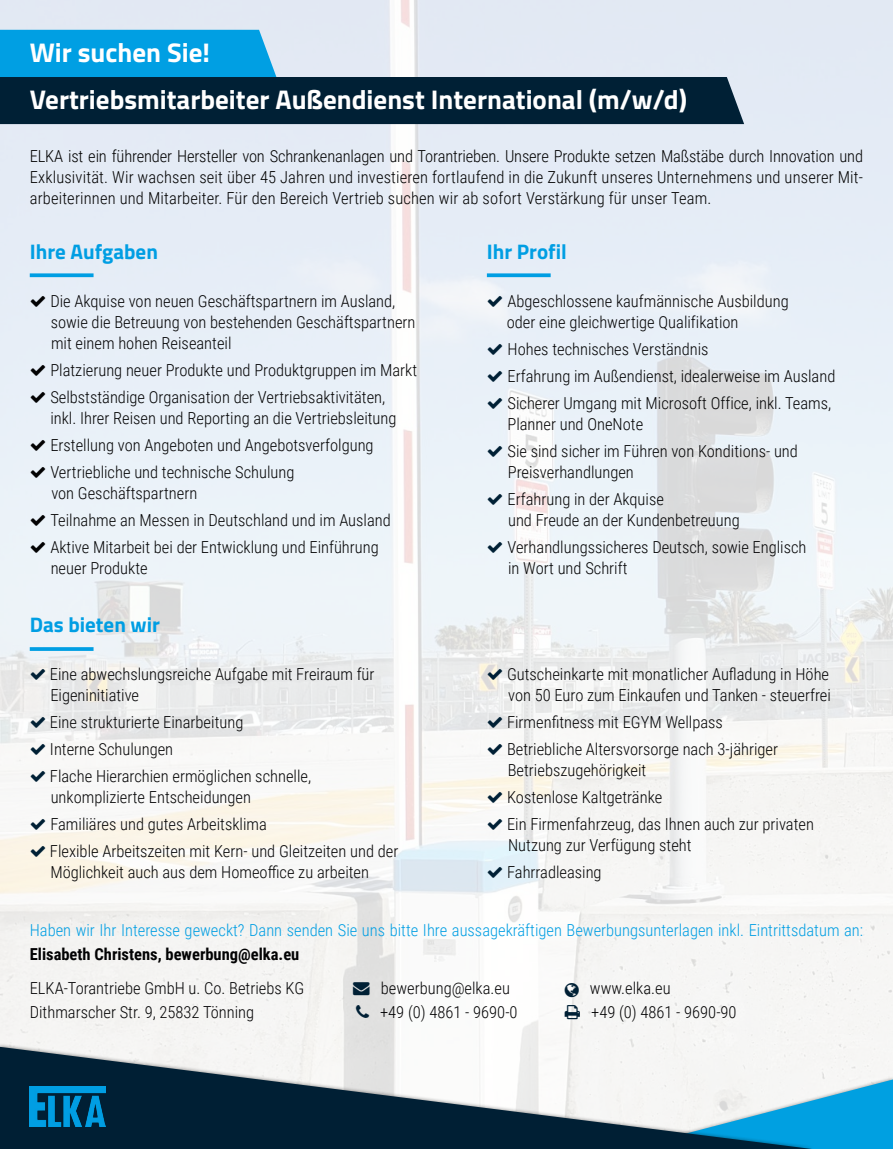
<style>
.page{position:relative;width:893px;height:1149px;background:#fff}
.page>*{position:absolute;margin:0;border:0;box-sizing:border-box;transform-origin:0 0}
.t1{font:700 27px "Titillium Web";color:#fff}
.t2{font:700 21px "Titillium Web";color:#009ee3}
.t3{font:300 16.5px/27px "Roboto Condensed";color:#020203}
.t4{font:300 16.5px/21px "Roboto Condensed";letter-spacing:.01em;color:#000;text-align:justify}
.t5{font:300 16.5px "Roboto Condensed";color:#009ee3}
.t6{font:700 16.5px "Roboto Condensed";color:#020203}
.s1{color:#002035}
</style>
<div class="page">
<img style="left:0;top:0;width:893px;height:1075px">
<svg style="left:815px;top:1079px;width:78px;height:69px;background:#24ace2"></svg>
<div style="left:0;top:1042px;width:815px;height:106px;background:#000;opacity:.45"></div>
<svg style="left:0;top:1046px;width:812px;height:102px"></svg>
<img style="left:30px;top:1086px;width:75px;height:40px">
<svg style="left:30px;top:273px;width:64px;height:4px"></svg>
<svg style="left:487px;top:273px;width:64px;height:4px"></svg>
<hr style="left:30px;top:647px;width:64px;height:3px;background:#009ee3">
<svg style="left:0;top:30px;width:744px;height:94px;background:#4a7892"></svg>
<svg style="left:565px;top:982px;width:14px;height:14px"></svg>
<svg style="left:565px;top:1004px;width:15px;height:14px"></svg>
<svg style="left:356px;top:1004px;width:13px;height:13px"></svg>
<svg style="left:31px;top:295px;width:14px;height:11px"></svg>
<svg style="left:31px;top:364px;width:14px;height:11px"></svg>
<svg style="left:31px;top:391px;width:14px;height:11px"></svg>
<svg style="left:31px;top:439px;width:14px;height:11px"></svg>
<svg style="left:31px;top:466px;width:14px;height:11px"></svg>
<svg style="left:31px;top:514px;width:14px;height:11px"></svg>
<svg style="left:31px;top:541px;width:14px;height:11px"></svg>
<svg style="left:488px;top:295px;width:14px;height:11px"></svg>
<svg style="left:488px;top:343px;width:14px;height:11px"></svg>
<svg style="left:488px;top:370px;width:14px;height:11px"></svg>
<svg style="left:488px;top:397px;width:14px;height:11px"></svg>
<svg style="left:488px;top:445px;width:14px;height:11px"></svg>
<svg style="left:488px;top:493px;width:14px;height:11px"></svg>
<svg style="left:488px;top:541px;width:14px;height:11px"></svg>
<svg style="left:31px;top:668px;width:14px;height:11px"></svg>
<svg style="left:31px;top:716px;width:14px;height:11px"></svg>
<svg style="left:31px;top:743px;width:14px;height:11px"></svg>
<svg style="left:31px;top:770px;width:14px;height:11px"></svg>
<svg style="left:31px;top:818px;width:14px;height:11px"></svg>
<svg style="left:31px;top:845px;width:14px;height:11px"></svg>
<svg style="left:488px;top:668px;width:14px;height:11px"></svg>
<svg style="left:488px;top:716px;width:14px;height:11px"></svg>
<svg style="left:488px;top:743px;width:14px;height:11px"></svg>
<svg style="left:488px;top:791px;width:14px;height:11px"></svg>
<svg style="left:488px;top:818px;width:14px;height:11px"></svg>
<svg style="left:488px;top:866px;width:14px;height:11px"></svg>
<h1 class="t1" style="left:30px;top:32px;width:182px">Wir suchen Sie!</h1>
<h1 class="t1" style="left:30px;top:79px;width:659px">Vertriebsmitarbeiter Außendienst International (m/w/d)</h1>
<p class="t4" style="left:30px;top:145px;width:835px">ELKA ist ein führender Hersteller von Schrankenanlagen und Torantrieben. Unsere Produkte setzen Maßstäbe durch Innovation und Exklusivität. Wir wachsen seit über 45 Jahren und investieren fortlaufend in die Zukunft unseres Unternehmens und unserer Mit&shy;arbeiterinnen und Mitarbeiter. Für den Bereich Vertrieb suchen wir ab sofort Verstärkung für unser Team.</p>
<p class="t2" style="left:30px;top:235px;width:130px">Ihre Aufgaben</p>
<p class="t2" style="left:487px;top:235px;width:81px">Ihr Profil</p>
<p class="t3" style="left:50px;top:289px;width:367px;line-height:21px">Die Akquise von neuen Geschäftspartnern im Ausland, sowie die Betreuung von bestehenden Geschäftspartnern mit einem hohen Reiseanteil</p>
<p class="t3" style="left:50px;top:355px;width:368px">Platzierung neuer Produkte und Produktgruppen im Markt<br>Selbstständige Organisation der Vertriebsaktivitäten,</p>
<p class="t3" style="left:50px;top:403px;width:348px">inkl. Ihrer Reisen und Reporting an die Vertriebsleitung<br>Erstellung von Angeboten und Angebotsverfolgung<br>Vertriebliche und technische Schulung</p>
<p class="t3" style="left:50px;top:478px;width:342px">von Geschäftspartnern<br>Teilnahme an Messen in Deutschland und im Ausland<br>Aktive Mitarbeit bei der Entwicklung und Einführung</p>
<p class="t3" style="left:51px;top:553px;width:98px">neuer Produkte</p>
<p class="t3" style="left:507px;top:289px;width:283px;line-height:21px">Abgeschlossene kaufmännische Ausbildung oder eine gleichwertige Qualifikation</p>
<p class="t3" style="left:507px;top:334px;width:329px">Hohes technisches Verständnis<br>Erfahrung im Außendienst, idealerweise im Ausland<br>Sicherer Umgang mit Microsoft Office, inkl. Teams,</p>
<p class="t3" style="left:507px;top:409px;width:292px">Planner und OneNote<br>Sie sind sicher im Führen von Konditions- und</p>
<p class="t3" style="left:507px;top:457px;width:158px">Preisverhandlungen<br>Erfahrung in der Akquise</p>
<p class="t3" style="left:507px;top:505px;width:300px">und Freude an der Kundenbetreuung<br>Verhandlungssicheres Deutsch, sowie Englisch</p>
<p class="t3" style="left:508px;top:553px;width:121px">in Wort und Schrift</p>
<p class="t2" style="left:30px;top:609px;width:132px">Das bieten wir</p>
<p class="t3" style="left:50px;top:662px;width:326px;line-height:21px">Eine abwechslungsreiche Aufgabe mit Freiraum für<br>Eigeninitiative</p>
<p class="t3" style="left:50px;top:707px;width:263px">Eine strukturierte Einarbeitung<br>Interne Schulungen<br>Flache Hierarchien ermöglichen schnelle,</p>
<p class="t3" style="left:50px;top:782px;width:350px">unkomplizierte Entscheidungen<br>Familiäres und gutes Arbeitsklima<br>Flexible Arbeitszeiten mit Kern- und Gleitzeiten und der</p>
<p class="t3" style="left:50px;top:857px;width:320px">Möglichkeit auch aus dem Homeoffice zu arbeiten</p>
<p class="t3" style="left:507px;top:662px;width:325px;line-height:21px">Gutscheinkarte mit monatlicher Aufladung in Höhe von 50 Euro zum Einkaufen und Tanken - steuerfrei</p>
<p class="t3" style="left:507px;top:707px;width:272px">Firmenfitness mit EGYM Wellpass<br>Betriebliche Altersvorsorge nach 3-jähriger</p>
<p class="t3" style="left:507px;top:755px;width:308px">Betriebszugehörigkeit<br>Kostenlose Kaltgetränke<br>Ein Firmenfahrzeug, das Ihnen auch zur privaten</p>
<p class="t3" style="left:507px;top:830px;width:186px">Nutzung zur Verfügung steht<br>Fahrradleasing</p>
<p class="t5" style="left:30px;top:918px;width:835px">Haben wir Ihr Interesse geweckt? Dann senden Sie uns bitte Ihre aussagekräftigen Bewerbungsunterlagen inkl. Eintrittsdatum an:</p>
<p class="t6" style="left:30px;top:942px;width:271px">Elisabeth Christens, bewerbung@elka.eu</p>
<p class="t3" style="left:590px;top:975px;width:148px;line-height:24px">www.elka.eu<br>+49 (0) 4861 - 9690-90</p>
<p class="t3" style="left:30px;top:975px;width:276px;line-height:24px">ELKA-Torantriebe GmbH u. Co. Betriebs KG<br>Dithmarscher Str. 9, 25832 Tönning</p>
<p class="t3" style="left:380px;top:975px;width:139px;line-height:24px;text-indent:-27px"><span class="s1">→</span> bewerbung@elka.eu +49 (0) 4861 - 9690-0</p>
</div>
